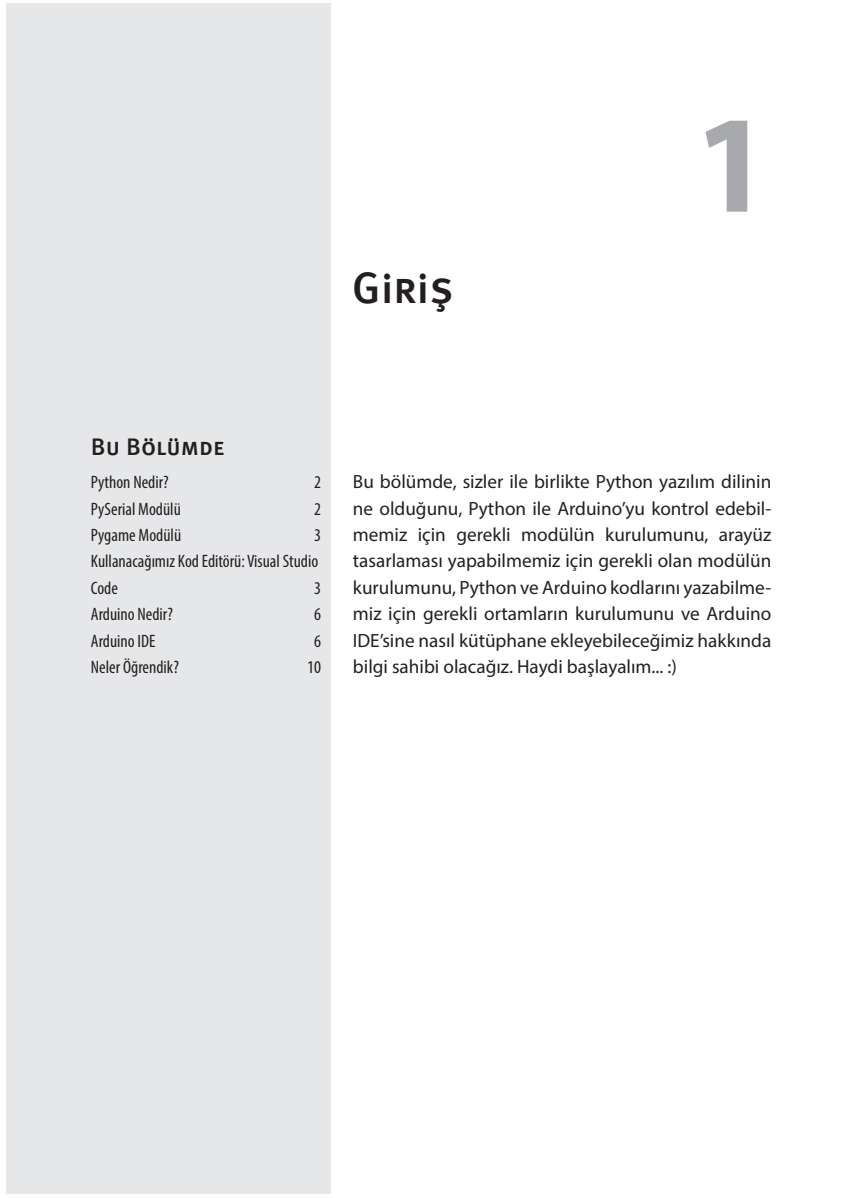
<style>
.page{position:relative;width:861px;height:1198px;background:#fff}
.page>*{position:absolute;margin:0;border:0;box-sizing:border-box;transform-origin:0 0}
.t1{font:700 140px "Myriad Pro";color:#a8a9ad}
.t2{font:44px "Meta Medium LF Caps";color:#231f20}
.t3{font:24px "Meta Medium LF Caps";color:#231f20}
.t4{font:19.2px/26.4px "Myriad Pro";color:#231f20;text-align:justify}
.t5{font:condensed 18px/26.4px "Myriad Pro";color:#231f20}
</style>
<div class="page">
<div style="left:6px;top:3px;width:325px;height:1191px;background:#e6e7e9"></div>
<h2 class="t2" style="left:352px;top:267px;width:103px">Giriş</h2>
<h1 class="t1" style="left:694px;top:73px;width:79px">1</h1>
<p class="t3" style="left:91px;top:435px;width:135px">Bu Bölümde</p>
<p class="t5" style="left:91px;top:469px;width:79px">Python Nedir?</p>
<p class="t5" style="left:314px;top:469px;width:8px">2</p>
<p class="t5" style="left:91px;top:495px;width:91px">PySerial Modülü</p>
<p class="t5" style="left:314px;top:495px;width:8px">2</p>
<p class="t5" style="left:91px;top:522px;width:92px">Pygame Modülü</p>
<p class="t5" style="left:91px;top:522px;width:232px;text-indent:223px">3<br>Kullanacağımız Kod Editörü: Visual Studio<br>Code</p>
<p class="t5" style="left:314px;top:574px;width:8px">3</p>
<p class="t5" style="left:91px;top:601px;width:84px">Arduino Nedir?</p>
<p class="t5" style="left:314px;top:601px;width:8px">6</p>
<p class="t5" style="left:91px;top:627px;width:66px">Arduino IDE</p>
<p class="t5" style="left:314px;top:627px;width:8px">6</p>
<p class="t5" style="left:91px;top:654px;width:89px">Neler Öğrendik?</p>
<p class="t5" style="left:307px;top:654px;width:15px">10</p>
<p class="t4" style="left:353px;top:468px;width:420px">Bu bölümde, sizler ile birlikte Python yazılım dilinin ne olduğunu, Python ile Arduino’yu kontrol edebil&shy;memiz için gerekli modülün kurulumunu, arayüz tasarlaması yapabilmemiz için gerekli olan modülün kurulumunu, Python ve Arduino kodlarını yazabilme&shy;miz için gerekli ortamların kurulumunu ve Arduino IDE’sine nasıl kütüphane ekleyebileceğimiz hakkında bilgi sahibi olacağız. Haydi başlayalım... :)</p>
</div>
